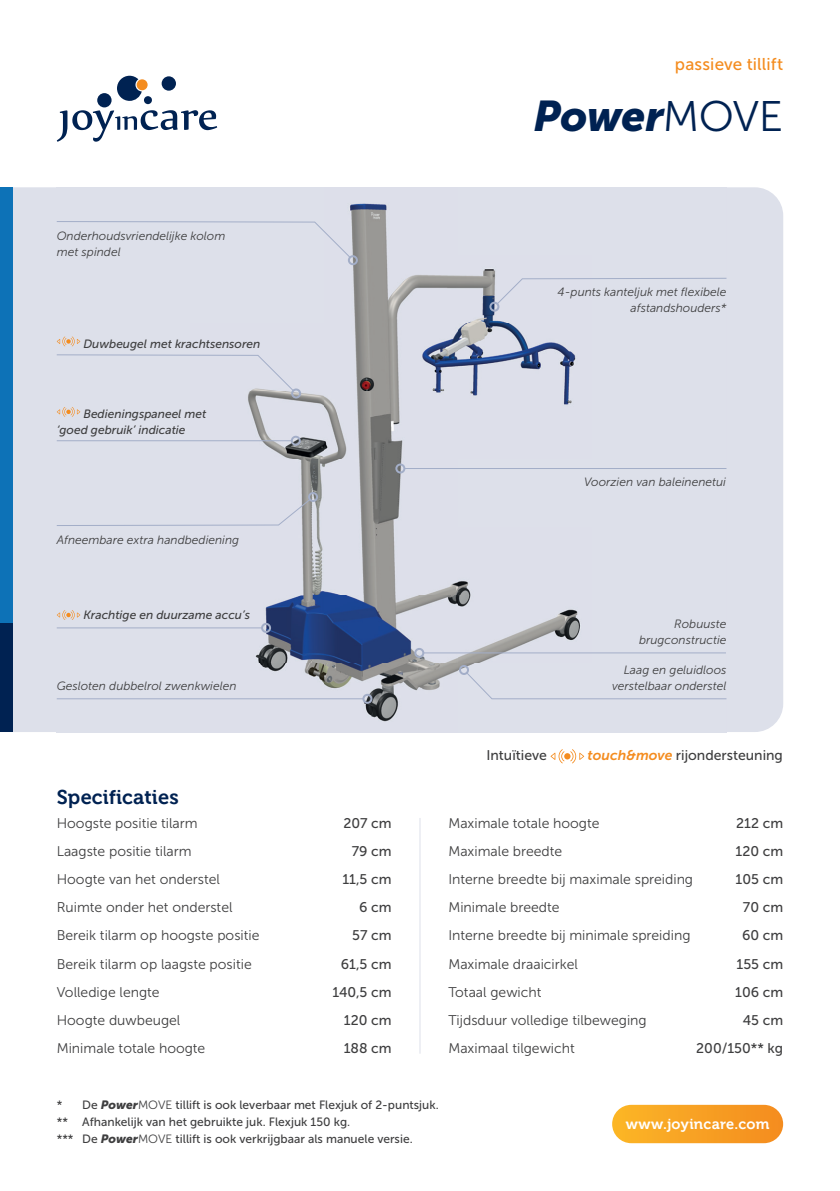
<style>
.page{position:relative;width:840px;height:1191px;background:#fff}
.page>*{position:absolute;margin:0;border:0;box-sizing:border-box;transform-origin:0 0}
.t1{font:italic 42.6px "Museo Sans 900";letter-spacing:-.01em;color:#002252}
.t2{font:20px "Museo 700";letter-spacing:.005em;color:#002252}
.t3{font:17px "Museo Sans 500";letter-spacing:.01em;color:#f48c1f}
.t4{font:14.4px "Museo 700";letter-spacing:.015em;color:#fff}
.t5{font:14px "Museo Sans 300";color:#3e3e3f}
.t6{font:14px "Museo Sans 500";color:#3e3e3f}
.t7{font:italic 12px/16px "Museo Sans 300";color:#3e3e3f;text-align:right}
.t8{font:12px "Museo Sans 500";color:#3e3e3f}
.t9{font:italic 12px/16px "Museo Sans 500";color:#3e3e3f}
.s1{font-family:"Museo Sans 300";font-style:normal}
.s2{font-family:"Museo Sans 700";font-style:italic;color:#f48c1f}
.s3{font-family:"Museo Sans 900";font-style:italic}
.s4{font-family:"Museo Sans 300"}
</style>
<div class="page">
<hr style="left:419px;top:818px;width:1px;height:235px;background:#dde0ea">
<div style="left:611px;top:1104px;width:171px;height:39px;background:linear-gradient(to right,#fcb82d,#f48b1d);border-radius:19px"></div>
<div style="left:161px;top:76px;width:15px;height:15px;background:#002252;border-radius:50%"></div>
<div style="left:97px;top:93px;width:14px;height:14px;background:#002252;border-radius:50%"></div>
<svg style="left:57px;top:110px;width:160px;height:32px"></svg>
<svg style="left:117px;top:76px;width:35px;height:28px"></svg>
<svg style="left:550px;top:749px;width:34px;height:14px"></svg>
<div style="left:12px;top:187px;width:770px;height:545px;background:#dde0ea"></div>
<img style="left:57px;top:187px;width:669px;height:545px">
<svg style="left:57px;top:610px;width:23px;height:10px"></svg>
<svg style="left:57px;top:336px;width:23px;height:10px"></svg>
<svg style="left:57px;top:407px;width:23px;height:10px"></svg>
<div style="left:495px;top:277px;width:232px;height:28px;background:#dde0ea"></div>
<div style="left:489px;top:302px;width:10px;height:10px;border:2px solid #a3aec8;border-radius:50%"></div>
<hr style="left:57px;top:698px;width:306px;height:1px;background:#a3aec8">
<div style="left:362px;top:694px;width:10px;height:10px;border:2px solid #a3aec8;border-radius:50%"></div>
<hr style="left:57px;top:627px;width:205px;height:1px;background:#a3aec8">
<div style="left:261px;top:623px;width:10px;height:10px;border:2px solid #a3aec8;border-radius:50%"></div>
<hr style="left:57px;top:440px;width:234px;height:1px;background:#a3aec8">
<div style="left:290px;top:436px;width:10px;height:10px;border:2px solid #a3aec8;border-radius:50%"></div>
<div style="left:56px;top:220px;width:295px;height:39px;background:#dde0ea"></div>
<div style="left:347px;top:255px;width:10px;height:10px;border:2px solid #a3aec8;border-radius:50%"></div>
<div style="left:56px;top:354px;width:238px;height:38px;background:#dde0ea"></div>
<div style="left:291px;top:388px;width:10px;height:10px;border:2px solid #a3aec8;border-radius:50%"></div>
<svg style="left:56px;top:498px;width:255px;height:28px;background:#d8dbe5"></svg>
<div style="left:308px;top:492px;width:10px;height:10px;border:2px solid #a3aec8;border-radius:50%"></div>
<hr style="left:404px;top:468px;width:322px;height:1px;background:#a3aec8">
<div style="left:395px;top:463px;width:10px;height:10px;border:2px solid #a3aec8;border-radius:50%"></div>
<div style="left:0;top:187px;width:12px;height:441px;background:#0d72b7"></div>
<div style="left:0;top:623px;width:12px;height:109px;background:#002252"></div>
<hr style="left:423px;top:652px;width:302px;height:1px;background:#a3aec8">
<div style="left:414px;top:648px;width:10px;height:10px;border:2px solid #a3aec8;border-radius:50%"></div>
<div style="left:465px;top:671px;width:262px;height:29px;background:#dde0ea"></div>
<div style="left:458px;top:665px;width:10px;height:10px;border:2px solid #a3aec8;border-radius:50%"></div>
<p class="t3" style="left:674px;top:54px;width:110px">passieve tillift</p>
<h1 class="t1" style="left:533px;top:91px;width:251px">Power<span class="s1">MOVE</span></h1>
<p class="t7" style="left:57px;top:228px;width:170px;text-align:left">Onderhoudsvriendelijke kolom met spindel</p>
<p class="t9" style="left:83px;top:336px;width:178px">Duwbeugel met krachtsensoren</p>
<p class="t9" style="left:57px;top:406px;width:151px;text-indent:27px">Bedieningspaneel met ‘goed gebruik’ indicatie</p>
<p class="t7" style="left:57px;top:531px;width:184px">Afneembare extra handbediening</p>
<p class="t7" style="left:557px;top:284px;width:170px">4-punts kanteljuk met flexibele afstandshouders*</p>
<p class="t7" style="left:584px;top:474px;width:143px">Voorzien van baleinenetui</p>
<p class="t9" style="left:83px;top:607px;width:168px">Krachtige en duurzame accu’s</p>
<p class="t7" style="left:57px;top:678px;width:181px">Gesloten dubbelrol zwenkwielen</p>
<p class="t7" style="left:638px;top:616px;width:89px">Robuuste brugconstructie</p>
<p class="t7" style="left:612px;top:662px;width:116px">Laag en geluidloos verstelbaar onderstel</p>
<h2 class="t2" style="left:57px;top:785px;width:123px">Specificaties</h2>
<p class="t5" style="left:57px;top:816px;width:142px">Hoogste positie tilarm</p>
<p class="t6" style="left:343px;top:816px;width:50px">207 cm</p>
<p class="t5" style="left:57px;top:844px;width:136px">Laagste positie tilarm</p>
<p class="t6" style="left:351px;top:844px;width:41px">79 cm</p>
<p class="t5" style="left:57px;top:872px;width:164px">Hoogte van het onderstel</p>
<p class="t6" style="left:342px;top:872px;width:51px">11,5 cm</p>
<p class="t5" style="left:57px;top:900px;width:177px">Ruimte onder het onderstel</p>
<p class="t6" style="left:359px;top:900px;width:34px">6 cm</p>
<p class="t5" style="left:57px;top:928px;width:204px">Bereik tilarm op hoogste positie</p>
<p class="t6" style="left:352px;top:928px;width:41px">57 cm</p>
<p class="t5" style="left:57px;top:956px;width:196px">Bereik tilarm op laagste positie</p>
<p class="t6" style="left:340px;top:956px;width:52px">61,5 cm</p>
<p class="t5" style="left:57px;top:984px;width:104px">Volledige lengte</p>
<p class="t6" style="left:332px;top:984px;width:61px">140,5 cm</p>
<p class="t5" style="left:57px;top:1012px;width:125px">Hoogte duwbeugel</p>
<p class="t6" style="left:344px;top:1012px;width:49px">120 cm</p>
<p class="t5" style="left:57px;top:1040px;width:150px">Minimale totale hoogte</p>
<p class="t6" style="left:343px;top:1040px;width:49px">188 cm</p>
<p class="t6" style="left:486px;top:748px;width:62px">Intuïtieve</p>
<p class="t6" style="left:587px;top:748px;width:197px"><span class="s2">touch&amp;move</span> rijondersteuning</p>
<p class="t5" style="left:448px;top:816px;width:153px">Maximale totale hoogte</p>
<p class="t6" style="left:735px;top:816px;width:48px">212 cm</p>
<p class="t5" style="left:448px;top:844px;width:115px">Maximale breedte</p>
<p class="t6" style="left:735px;top:844px;width:49px">120 cm</p>
<p class="t5" style="left:448px;top:872px;width:246px">Interne breedte bij maximale spreiding</p>
<p class="t6" style="left:735px;top:872px;width:49px">105 cm</p>
<p class="t5" style="left:448px;top:900px;width:113px">Minimale breedte</p>
<p class="t6" style="left:742px;top:900px;width:42px">70 cm</p>
<p class="t5" style="left:448px;top:928px;width:243px">Interne breedte bij minimale spreiding</p>
<p class="t6" style="left:741px;top:928px;width:43px">60 cm</p>
<p class="t5" style="left:448px;top:956px;width:131px">Maximale draaicirkel</p>
<p class="t6" style="left:736px;top:956px;width:48px">155 cm</p>
<p class="t5" style="left:448px;top:984px;width:95px">Totaal gewicht</p>
<p class="t6" style="left:734px;top:984px;width:50px">106 cm</p>
<p class="t5" style="left:448px;top:1012px;width:200px">Tijdsduur volledige tilbeweging</p>
<p class="t6" style="left:742px;top:1012px;width:42px">45 cm</p>
<p class="t5" style="left:448px;top:1040px;width:128px">Maximaal tilgewicht</p>
<p class="t6" style="left:695px;top:1040px;width:88px">200/150** kg</p>
<p class="t8" style="left:57px;top:1098px;width:383px">* De <span class="s3">Power</span><span class="s4">MOVE</span> tillift is ook leverbaar met Flexjuk of 2-puntsjuk.</p>
<p class="t8" style="left:57px;top:1115px;width:295px">** Afhankelijk van het gebruikte juk. Flexjuk 150 kg.</p>
<p class="t8" style="left:57px;top:1132px;width:357px">*** De <span class="s3">Power</span><span class="s4">MOVE</span> tillift is ook verkrijgbaar als manuele versie.</p>
<p class="t4" style="left:625px;top:1116px;width:145px">www.joyincare.com</p>
</div>
